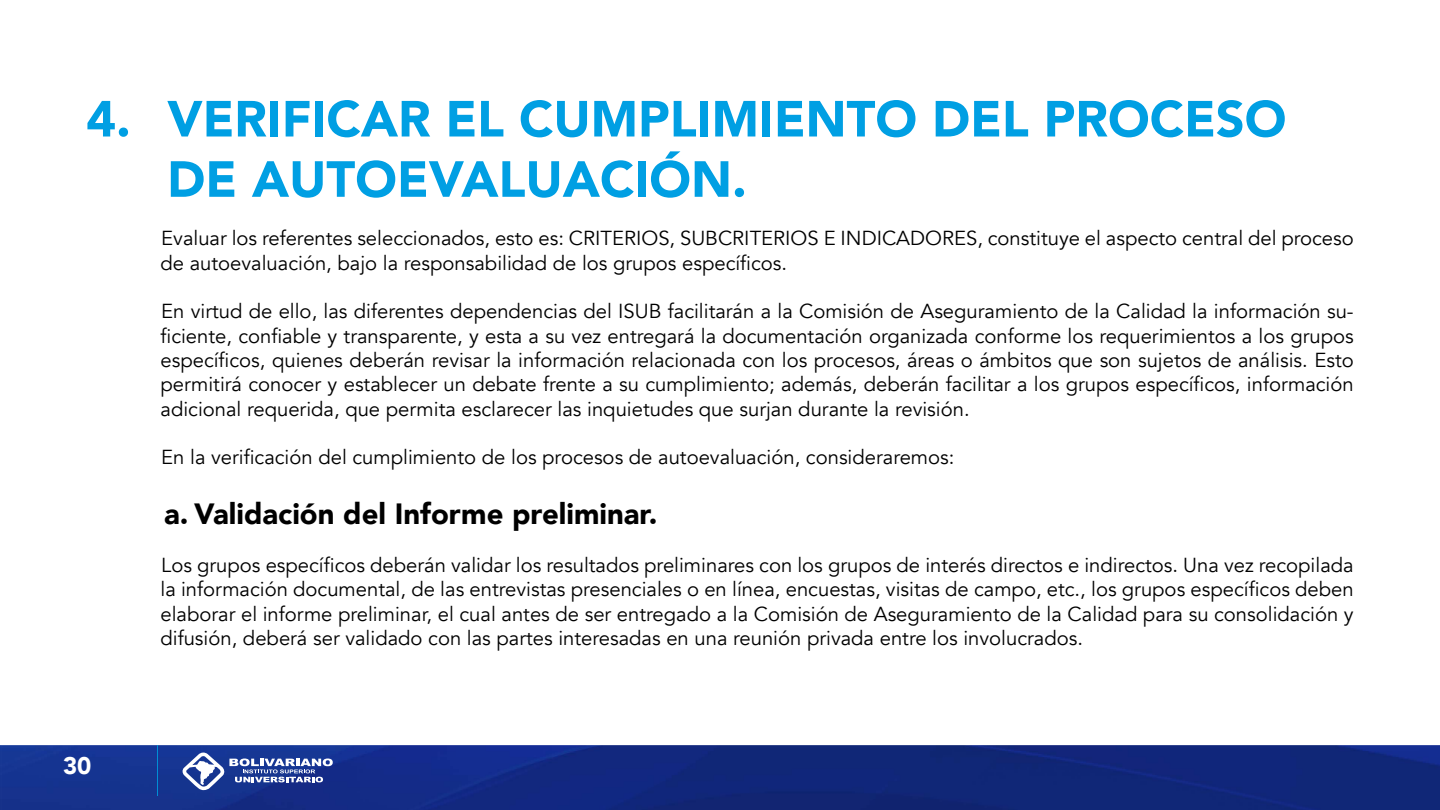
<style>
.page{position:relative;width:1440px;height:810px;background:#fff}
.page>*{position:absolute;margin:0;border:0;box-sizing:border-box;transform-origin:0 0}
.t1{font:900 50.25px/60.3px "Avenir";color:#009fe3}
.t2{font:900 29.25px "Avenir";color:#000}
.t3{font:900 24px "Avenir";color:#fff}
.t4{font:20.25px/24.3px "Avenir";color:#000;text-align:justify}
</style>
<div class="page">
<img style="left:0;top:745px;width:1440px;height:65px">
<svg style="left:181px;top:753px;width:152px;height:37px"></svg>
<hr style="left:157px;top:745px;width:1px;height:51px;background:#008ed5">
<h1 class="t1" style="left:167px;top:88px;width:1121px;text-indent:-81px">4. VERIFICAR EL CUMPLIMIENTO DEL PROCESO<br>DE AUTOEVALUACIÓN.</h1>
<p class="t4" style="left:161px;top:227px;width:1195px">Evaluar los referentes seleccionados, esto es: CRITERIOS, SUBCRITERIOS E INDICADORES, constituye el aspecto central del proceso de autoevaluación, bajo la responsabilidad de los grupos específicos.</p>
<p class="t4" style="left:161px;top:300px;width:1195px">En virtud de ello, las diferentes dependencias del ISUB facilitarán a la Comisión de Aseguramiento de la Calidad la información su&shy;ficiente, confiable y transparente, y esta a su vez entregará la documentación organizada conforme los requerimientos a los grupos específicos, quienes deberán revisar la información relacionada con los procesos, áreas o ámbitos que son sujetos de análisis. Esto permitirá conocer y establecer un debate frente a su cumplimiento; además, deberán facilitar a los grupos específicos, información adicional requerida, que permita esclarecer las inquietudes que surjan durante la revisión.</p>
<p class="t4" style="left:161px;top:445px;width:795px">En la verificación del cumplimiento de los procesos de autoevaluación, consideraremos:</p>
<h2 class="t2" style="left:164px;top:488px;width:495px">a. Validación del Informe preliminar.</h2>
<p class="t4" style="left:161px;top:553px;width:1195px">Los grupos específicos deberán validar los resultados preliminares con los grupos de interés directos e indirectos. Una vez recopilada la información documental, de las entrevistas presenciales o en línea, encuestas, visitas de campo, etc., los grupos específicos deben elaborar el informe preliminar, el cual antes de ser entregado a la Comisión de Aseguramiento de la Calidad para su consolidación y difusión, deberá ser validado con las partes interesadas en una reunión privada entre los involucrados.</p>
<p class="t3" style="left:63px;top:745px;width:30px">30</p>
</div>
